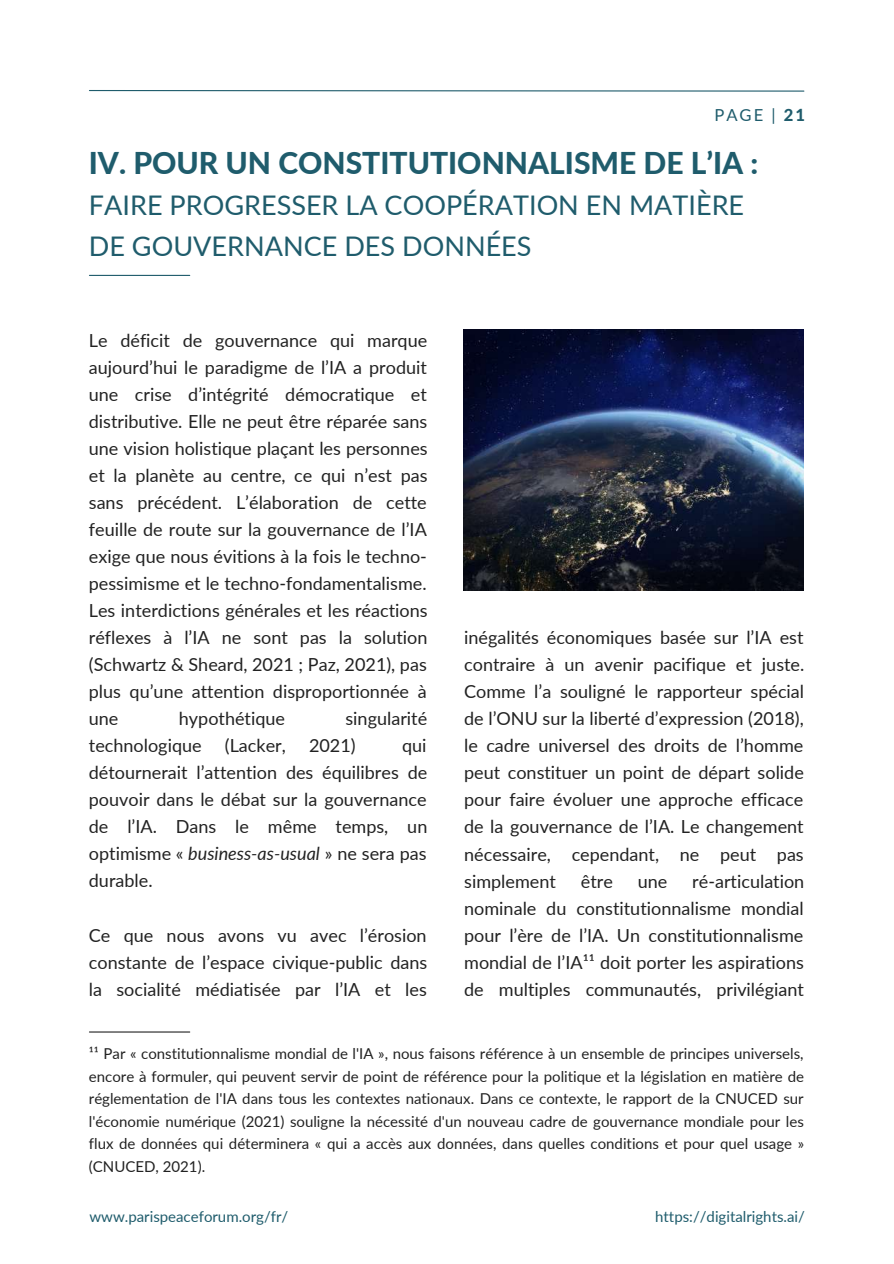
<style>
.page{position:relative;width:894px;height:1264px;background:#fff}
.page>*{position:absolute;margin:0;border:0;box-sizing:border-box;transform-origin:0 0}
.t1{font:800 30px "Lato";color:#1f5c6c}
.t2{font:27px/40.5px "Lato";color:#1f5c6c}
.t3{font:18px/27px "Lato";color:#222;text-align:justify}
.t4{font:16.5px "Lato";color:#1f5c6c}
.t5{font:15px/22.5px "Lato";color:#222;text-align:justify}
.t6{font:15px "Lato";color:#1f5c6c}
.s1{font-weight:800}
.s2{font-style:italic}
</style>
<div class="page">
<hr style="left:89px;top:275px;width:101px;height:1px;background:#1f5c6c">
<svg style="left:89px;top:90px;width:715px;height:2px"></svg>
<hr style="left:89px;top:1031px;width:101px;height:1px;background:#222">
<img style="left:463px;top:329px;width:340px;height:261px">
<p class="t4" style="left:714px;top:105px;width:92px">PAGE | <span class="s1">21</span></p>
<h1 class="t1" style="left:89px;top:144px;width:670px">IV. POUR UN CONSTITUTIONNALISME DE L’IA :</h1>
<h2 class="t2" style="left:89px;top:185px;width:656px">FAIRE PROGRESSER LA COOPÉRATION EN MATIÈRE<br>DE GOUVERNANCE DES DONNÉES</h2>
<p class="t3" style="left:89px;top:326px;width:340px">Le déficit de gouvernance qui marque aujourd’hui le paradigme de l’IA a produit une crise d’intégrité démocratique et distributive. Elle ne peut être réparée sans une vision holistique plaçant les personnes et la planète au centre, ce qui n’est pas sans précédent. L’élaboration de cette feuille de route sur la gouvernance de l’IA exige que nous évitions à la fois le techno&shy;pessimisme et le techno-fondamentalisme.<br>Les interdictions générales et les réactions réflexes à l’IA ne sont pas la solution (Schwartz &amp; Sheard, 2021 ; Paz, 2021), pas plus qu’une attention disproportionnée à une</p>
<p class="t3" style="left:179px;top:704px;width:108px">hypothétique</p>
<p class="t3" style="left:345px;top:704px;width:83px">singularité</p>
<p class="t3" style="left:89px;top:731px;width:114px">technologique</p>
<p class="t3" style="left:225px;top:731px;width:62px">(Lacker,</p>
<p class="t3" style="left:309px;top:731px;width:48px">2021)</p>
<p class="t3" style="left:89px;top:731px;width:340px;text-indent:313px">qui détournerait l’attention des équilibres de pouvoir dans le débat sur la gouvernance de l’IA. Dans le même temps, un optimisme « <span class="s2">business-as-usual</span> » ne sera pas durable.</p>
<p class="t3" style="left:89px;top:921px;width:340px">Ce que nous avons vu avec l’érosion constante de l’espace civique-public dans la socialité médiatisée par l’IA et les</p>
<p class="t3" style="left:464px;top:623px;width:341px">inégalités économiques basée sur l’IA est contraire à un avenir pacifique et juste.<br>Comme l’a souligné le rapporteur spécial de l’ONU sur la liberté d’expression (2018), le cadre universel des droits de l’homme peut constituer un point de départ solide pour faire évoluer une approche efficace de la gouvernance de l’IA. Le changement nécessaire, cependant, ne peut pas simplement</p>
<p class="t3" style="left:464px;top:867px;width:341px;text-indent:228px">ré-articulation nominale du constitutionnalisme mondial pour l’ère de l’IA. Un constitutionnalisme mondial de l’IA¹¹ doit porter les aspirations de multiples communautés, privilégiant</p>
<p class="t3" style="left:580px;top:867px;width:34px">être</p>
<p class="t3" style="left:637px;top:867px;width:31px">une</p>
<p class="t5" style="left:89px;top:1042px;width:716px">¹¹ Par « constitutionnalisme mondial de l'IA », nous faisons référence à un ensemble de principes universels, encore à formuler, qui peuvent servir de point de référence pour la politique et la législation en matière de réglementation de l'IA dans tous les contextes nationaux. Dans ce contexte, le rapport de la CNUCED sur l'économie numérique (2021) souligne la nécessité d'un nouveau cadre de gouvernance mondiale pour les flux de données qui déterminera « qui a accès aux données, dans quelles conditions et pour quel usage » (CNUCED, 2021).</p>
<p class="t6" style="left:89px;top:1206px;width:200px">www.parispeaceforum.org/fr/</p>
<p class="t6" style="left:655px;top:1206px;width:151px">https://digitalrights.ai/</p>
</div>
